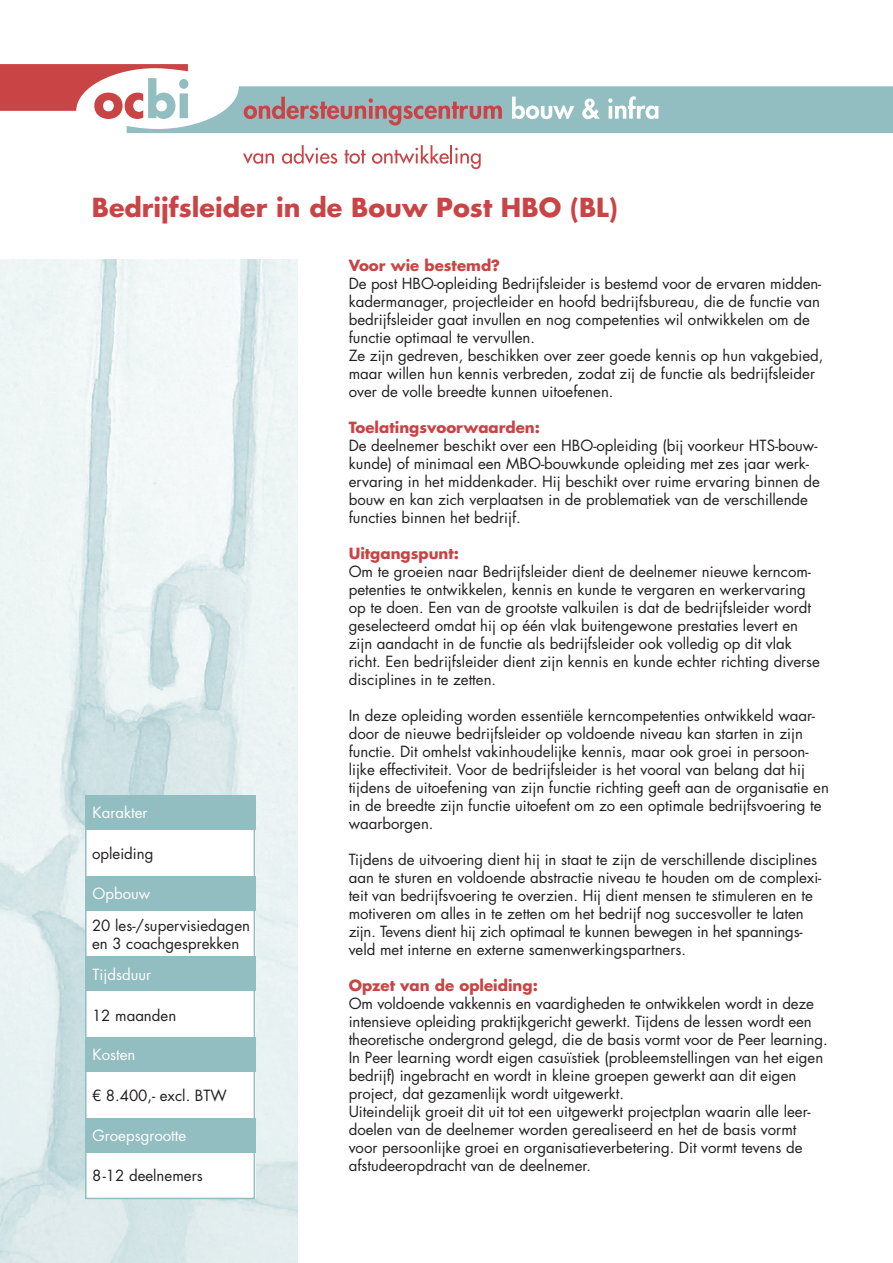
<style>
.page{position:relative;width:893px;height:1263px;background:#fff}
.page>*{position:absolute;margin:0;border:0;box-sizing:border-box;transform-origin:0 0}
.t1{font:700 25.5px "Futura Std";color:#c94445}
.t2{font:15px/18px "Futura Std";color:#231f20}
.t3{font:700 15px "Futura Std";color:#c94445}
.Normaal{font:15px "Futura Std";color:#fff}
</style>
<div class="page">
<svg style="left:243px;top:153px;width:31px;height:11px"></svg>
<svg style="left:282px;top:145px;width:55px;height:19px"></svg>
<svg style="left:344px;top:150px;width:22px;height:14px"></svg>
<svg style="left:372px;top:145px;width:109px;height:24px"></svg>
<svg style="left:0;top:64px;width:893px;height:69px"></svg>
<img style="left:0;top:259px;width:298px;height:1004px">
<div style="left:85px;top:811px;width:170px;height:388px;background:#fff"></div>
<div style="left:85px;top:795px;width:170px;height:404px;border:2px solid #92bdc1"></div>
<div style="left:85px;top:795px;width:170px;height:34px;background:#92bdc1"></div>
<div style="left:85px;top:876px;width:170px;height:34px;background:#92bdc1"></div>
<div style="left:85px;top:957px;width:170px;height:34px;background:#92bdc1"></div>
<div style="left:85px;top:1037px;width:170px;height:34px;background:#92bdc1"></div>
<div style="left:85px;top:1118px;width:170px;height:34px;background:#92bdc1"></div>
<p class="t1" style="left:92px;top:190px;width:528px">Bedrijfsleider in de Bouw Post HBO (BL)</p>
<p class="Normaal" style="left:93px;top:803px;width:56px">Karakter</p>
<p class="t2" style="left:92px;top:845px;width:63px">opleiding</p>
<p class="Normaal" style="left:93px;top:884px;width:59px">Opbouw</p>
<p class="t2" style="left:92px;top:916px;width:159px">20 les-/supervisiedagen en 3 coachgesprekken</p>
<p class="Normaal" style="left:93px;top:964px;width:60px">Tijdsduur</p>
<p class="t2" style="left:92px;top:1006px;width:86px">12 maanden</p>
<p class="Normaal" style="left:93px;top:1045px;width:44px">Kosten</p>
<p class="t2" style="left:92px;top:1087px;width:136px">€ 8.400,- excl. BTW</p>
<p class="Normaal" style="left:93px;top:1126px;width:95px">Groepsgrootte</p>
<p class="t2" style="left:92px;top:1167px;width:112px">8-12 deelnemers</p>
<p class="t3" style="left:349px;top:255px;width:153px">Voor wie bestemd?</p>
<p class="t2" style="left:349px;top:275px;width:474px">De post HBO-opleiding Bedrijfsleider is bestemd voor de ervaren midden&shy;kadermanager, projectleider en hoofd bedrijfsbureau, die de functie van bedrijfsleider gaat invullen en nog competenties wil ontwikkelen om de functie optimaal te vervullen.</p>
<p class="t2" style="left:349px;top:347px;width:476px">Ze zijn gedreven, beschikken over zeer goede kennis op hun vakgebied, maar willen hun kennis verbreden, zodat zij de functie als bedrijfsleider over de volle breedte kunnen uitoefenen.</p>
<p class="t3" style="left:349px;top:417px;width:193px">Toelatingsvoorwaarden:</p>
<p class="t2" style="left:349px;top:437px;width:473px">De deelnemer beschikt over een HBO-opleiding (bij voorkeur HTS-bouw&shy;kunde) of minimaal een MBO-bouwkunde opleiding met zes jaar werk&shy;ervaring in het middenkader. Hij beschikt over ruime ervaring binnen de bouw en kan zich verplaatsen in de problematiek van de verschillende functies binnen het bedrijf.</p>
<p class="t3" style="left:349px;top:543px;width:112px">Uitgangspunt:</p>
<p class="t2" style="left:349px;top:563px;width:473px">Om te groeien naar Bedrijfsleider dient de deelnemer nieuwe kerncom&shy;petenties te ontwikkelen, kennis en kunde te vergaren en werkervaring op te doen. Een van de grootste valkuilen is dat de bedrijfsleider wordt geselecteerd omdat hij op één vlak buitengewone prestaties levert en zijn aandacht in de functie als bedrijfsleider ook volledig op dit vlak richt. Een bedrijfsleider dient zijn kennis en kunde echter richting diverse disciplines in te zetten.</p>
<p class="t2" style="left:349px;top:707px;width:482px">In deze opleiding worden essentiële kerncompetenties ontwikkeld waar&shy;door de nieuwe bedrijfsleider op voldoende niveau kan starten in zijn functie. Dit omhelst vakinhoudelijke kennis, maar ook groei in persoon&shy;lijke effectiviteit. Voor de bedrijfsleider is het vooral van belang dat hij tijdens de uitoefening van zijn functie richting geeft aan de organisatie en in de breedte zijn functie uitoefent om zo een optimale bedrijfsvoering te waarborgen.</p>
<p class="t2" style="left:349px;top:851px;width:474px">Tijdens de uitvoering dient hij in staat te zijn de verschillende disciplines aan te sturen en voldoende abstractie niveau te houden om de complexi&shy;teit van bedrijfsvoering te overzien. Hij dient mensen te stimuleren en te motiveren om alles in te zetten om het bedrijf nog succesvoller te laten zijn. Tevens dient hij zich optimaal te kunnen bewegen in het spannings&shy;veld met interne en externe samenwerkingspartners.</p>
<p class="t3" style="left:349px;top:975px;width:191px">Opzet van de opleiding:</p>
<p class="t2" style="left:349px;top:995px;width:480px">Om voldoende vakkennis en vaardigheden te ontwikkelen wordt in deze intensieve opleiding praktijkgericht gewerkt. Tijdens de lessen wordt een theoretische ondergrond gelegd, die de basis vormt voor de Peer learning.<br>In Peer learning wordt eigen casuïstiek (probleemstellingen van het eigen bedrijf) ingebracht en wordt in kleine groepen gewerkt aan dit eigen project, dat gezamenlijk wordt uitgewerkt.</p>
<p class="t2" style="left:349px;top:1103px;width:463px">Uiteindelijk groeit dit uit tot een uitgewerkt projectplan waarin alle leer&shy;doelen van de deelnemer worden gerealiseerd en het de basis vormt voor persoonlijke groei en organisatieverbetering. Dit vormt tevens de afstudeeropdracht van de deelnemer.</p>
</div>
